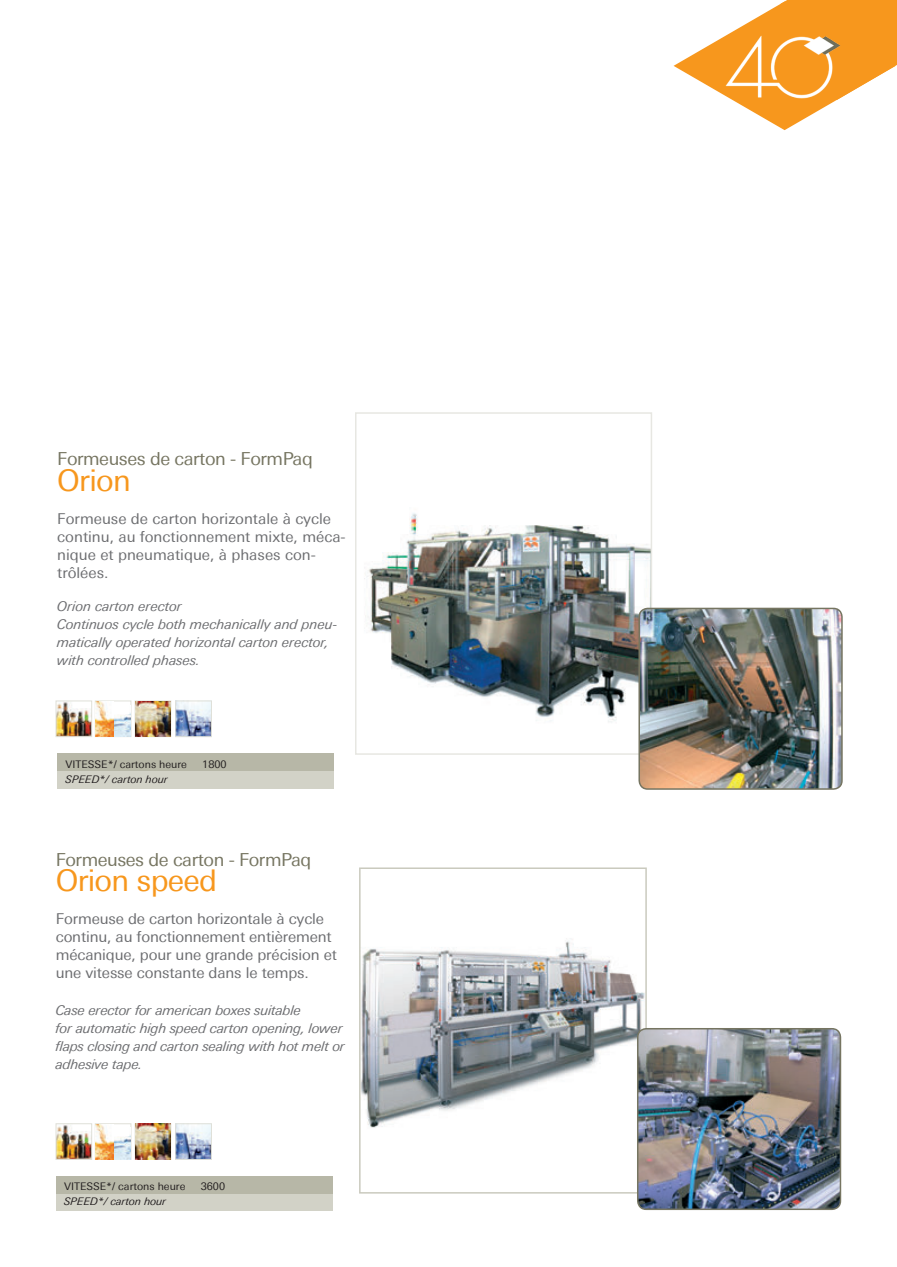
<style>
.page{position:relative;width:897px;height:1267px;background:#fff}
.page>*{position:absolute;margin:0;border:0;box-sizing:border-box;transform-origin:0 0}
.t1{font:30px "Univers Deutsche Bank";letter-spacing:-.025em;color:#f7971d}
.t2{font:18px "Univers Deutsche Bank";letter-spacing:-.025em;color:#767561}
.t3{font:15px/18px "Univers Deutsche Bank";letter-spacing:-.01em;color:#6c6d70}
.t4{font:italic 13.5px/18px "Univers Deutsche Bank";letter-spacing:-.01em;color:#6c6d70}
.t5{font:10.5px "Univers Deutsche Bank";color:#231f20}
.t6{font:italic 10.5px "Univers Deutsche Bank";color:#231f20}
</style>
<div class="page">
<img style="left:362px;top:941px;width:281px;height:187px">
<div style="left:359px;top:867px;width:287px;height:326px;border:2px solid #cacabe"></div>
<img style="left:637px;top:1028px;width:203px;height:181px">
<div style="left:637px;top:1027px;width:204px;height:182px;border:2px solid #767561;border-radius:9px"></div>
<img style="left:364px;top:513px;width:285px;height:209px">
<div style="left:355px;top:412px;width:297px;height:342px;border:2px solid #e7e7e2"></div>
<img style="left:639px;top:608px;width:202px;height:181px">
<div style="left:638px;top:607px;width:204px;height:182px;border:2px solid #767561;border-radius:9px"></div>
<div style="left:57px;top:753px;width:277px;height:35px;background:#d2d2c7"></div>
<div style="left:57px;top:753px;width:277px;height:17px;background:#b7b7a7"></div>
<div style="left:56px;top:1176px;width:276px;height:34px;background:#d2d2c7"></div>
<div style="left:56px;top:1176px;width:276px;height:17px;background:#b7b7a7"></div>
<div style="left:95px;top:701px;width:36px;height:35px;border:1px solid #dfe0d8"></div>
<img style="left:113px;top:705px;width:18px;height:31px">
<img style="left:95px;top:701px;width:18px;height:35px">
<img style="left:58px;top:703px;width:32px;height:31px">
<div style="left:56px;top:701px;width:36px;height:35px;border:1px solid #dfe0d8"></div>
<img style="left:135px;top:701px;width:36px;height:35px">
<img style="left:178px;top:703px;width:31px;height:31px">
<div style="left:176px;top:701px;width:35px;height:35px;border:1px solid #dfe0d8"></div>
<div style="left:95px;top:1123px;width:36px;height:36px;border:1px solid #dfe0d8"></div>
<img style="left:113px;top:1127px;width:18px;height:32px">
<img style="left:95px;top:1123px;width:18px;height:36px">
<img style="left:58px;top:1125px;width:32px;height:32px">
<div style="left:56px;top:1123px;width:36px;height:36px;border:1px solid #dfe0d8"></div>
<img style="left:135px;top:1123px;width:36px;height:36px">
<img style="left:178px;top:1125px;width:31px;height:32px">
<div style="left:176px;top:1123px;width:35px;height:36px;border:1px solid #dfe0d8"></div>
<svg style="left:673px;top:0;width:224px;height:130px"></svg>
<h2 class="t2" style="left:57px;top:448px;width:257px">Formeuses de carton - FormPaq</h2>
<h1 class="t1" style="left:57px;top:463px;width:75px">Orion</h1>
<p class="t3" style="left:57px;top:509px;width:290px">Formeuse de carton horizontale à cycle continu, au fonctionnement mixte, méca&shy;nique et pneumatique, à phases con&shy;trôlées.</p>
<p class="t4" style="left:57px;top:596px;width:282px">Orion carton erector<br>Continuos cycle both mechanically and pneu&shy;matically operated horizontal carton erector, with controlled phases.</p>
<p class="t5" style="left:66px;top:757px;width:123px">VITESSE*/ cartons heure</p>
<p class="t5" style="left:202px;top:757px;width:26px">1800</p>
<p class="t6" style="left:66px;top:772px;width:104px">SPEED*/ carton hour</p>
<h2 class="t2" style="left:56px;top:849px;width:257px">Formeuses de carton - FormPaq</h2>
<h1 class="t1" style="left:56px;top:863px;width:163px">Orion speed</h1>
<p class="t3" style="left:56px;top:910px;width:283px">Formeuse de carton horizontale à cycle continu, au fonctionnement entièrement mécanique, pour une grande précision et une vitesse constante dans le temps.</p>
<p class="t4" style="left:56px;top:1000px;width:291px">Case erector for american boxes suitable<br>for automatic high speed carton opening, lower flaps closing and carton sealing with hot melt or adhesive tape.</p>
<p class="t5" style="left:64px;top:1179px;width:123px">VITESSE*/ cartons heure</p>
<p class="t5" style="left:201px;top:1179px;width:26px">3600</p>
<p class="t6" style="left:64px;top:1194px;width:104px">SPEED*/ carton hour</p>
</div>
